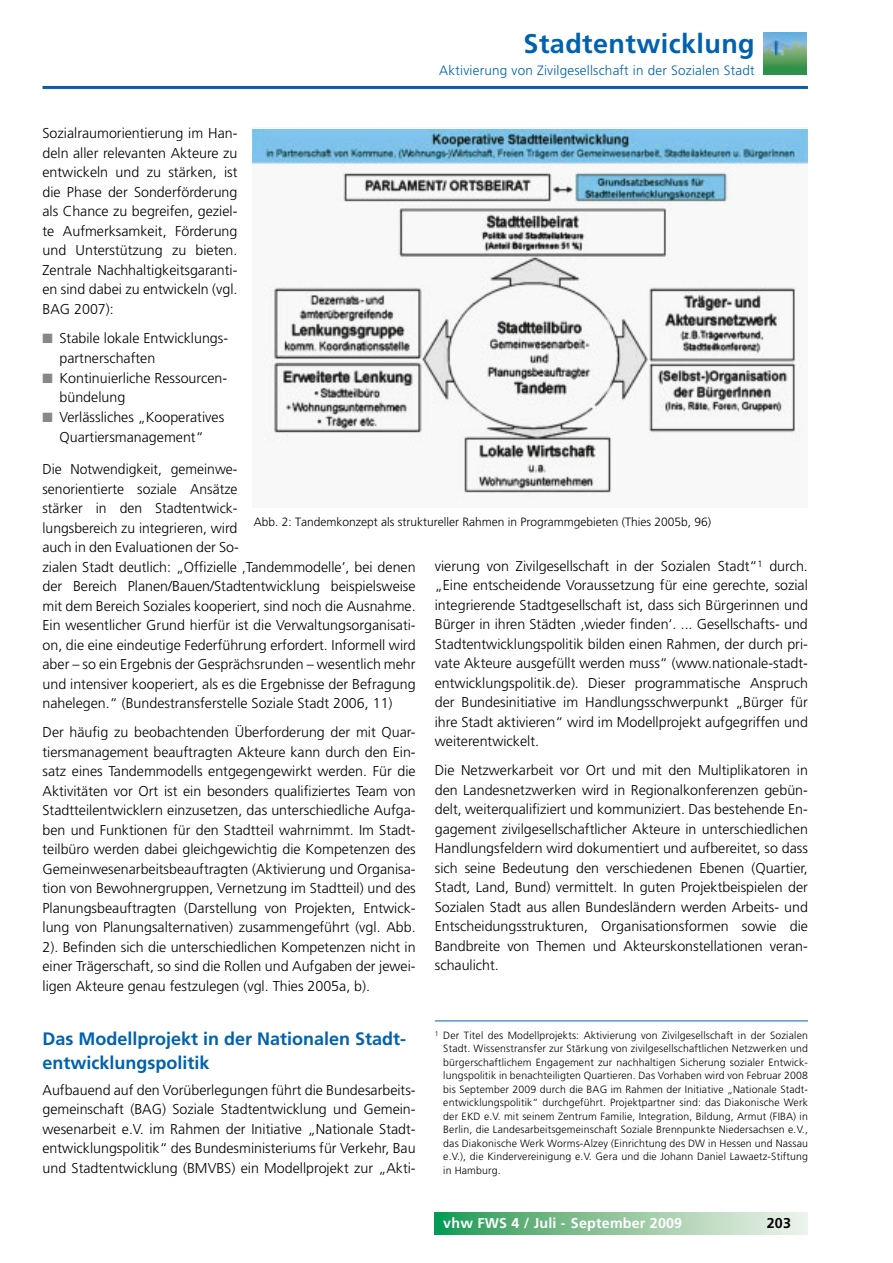
<style>
.page{position:relative;width:893px;height:1263px;background:#fff}
.page>*{position:absolute;margin:0;border:0;box-sizing:border-box;transform-origin:0 0}
.t1{font:700 27px "Frutiger LT";letter-spacing:.015em;color:#0062ae}
._02_Zwischenüberschr{font:700 18px/24px "Frutiger LT";color:#0062ae}
._01_Grundschrift{font:300 14.25px/19.5px "Frutiger LT";color:#000;text-align:justify}
._03_Grundschrift_Ein{font:300 14.25px/19.8px "Frutiger LT";color:#000}
.t2{font:700 14.25px "Frutiger LT";letter-spacing:.015em;color:#fff}
.t3{font:700 14.25px "Frutiger LT";color:#000}
.t4{font:300 13.5px "Frutiger LT";letter-spacing:.015em;color:#0062ae}
._06_Bildlegende{font:300 12px "Frutiger CE";color:#000}
.Fußnoten{font:300 10.5px/13.5px "Frutiger LT";letter-spacing:.015em;color:#000;text-align:justify}
.s1{color:#868786}
</style>
<div class="page">
<hr style="left:43px;top:86px;width:765px;height:3px;background:#0062ae">
<svg style="left:435px;top:1213px;width:373px;height:21px;background:#8ec69f"></svg>
<img style="left:764px;top:32px;width:42px;height:43px">
<hr style="left:435px;top:1021px;width:373px;height:1px;background:#0062ae">
<div style="left:252px;top:128px;width:556px;height:380px;background:#f8f8f8"></div>
<img style="left:252px;top:130px;width:556px;height:363px">
<p class="t1" style="left:524px;top:28px;width:233px">Stadtentwicklung</p>
<p class="t4" style="left:439px;top:62px;width:317px">Aktivierung von Zivilgesellschaft in der Sozialen Stadt</p>
<p class="_01_Grundschrift" style="left:43px;top:124px;width:196px">Sozialraumorientierung im Han&shy;deln aller relevanten Akteure zu entwickeln und zu stärken, ist die Phase der Sonderförderung als Chance zu begreifen, geziel&shy;te Aufmerksamkeit, Förderung und Unterstützung zu bieten.<br>Zentrale Nachhaltigkeitsgaranti&shy;en sind dabei zu entwickeln (vgl.<br>BAG 2007):</p>
<p class="_03_Grundschrift_Ein" style="left:60px;top:329px;width:170px;text-indent:-17px"><span class="s1">■</span> Stabile lokale Entwicklungs&shy;partnerschaften</p>
<p class="_03_Grundschrift_Ein" style="left:60px;top:368px;width:169px;text-indent:-17px"><span class="s1">■</span> Kontinuierliche Ressourcen&shy;bündelung</p>
<p class="_03_Grundschrift_Ein" style="left:43px;top:408px;width:183px;text-align:center"><span class="s1">■</span> Verlässliches „Kooperatives<br>Quartiersmanagement“</p>
<p class="_01_Grundschrift" style="left:43px;top:460px;width:375px;text-align:left">Die Notwendigkeit, gemeinwe-<br>senorientierte soziale Ansätze<br>stärker in den Stadtentwick-<br>lungsbereich zu integrieren, wird<br>auch in den Evaluationen der So-<br>zialen Stadt deutlich: „Offizielle ‚Tandemmodelle’, bei denen der Bereich Planen/Bauen/Stadtentwicklung beispielsweise mit dem Bereich Soziales kooperiert, sind noch die Ausnahme.<br>Ein wesentlicher Grund hierfür ist die Verwaltungsorganisati&shy;on, die eine eindeutige Federführung erfordert. Informell wird aber – so ein Ergebnis der Gesprächsrunden – wesentlich mehr und intensiver kooperiert, als es die Ergebnisse der Befragung nahelegen.“ (Bundestransferstelle Soziale Stadt 2006, 11)</p>
<p class="_01_Grundschrift" style="left:43px;top:723px;width:375px">Der häufig zu beobachtenden Überforderung der mit Quar&shy;tiersmanagement beauftragten Akteure kann durch den Ein&shy;satz eines Tandemmodells entgegengewirkt werden. Für die Aktivitäten vor Ort ist ein besonders qualifiziertes Team von Stadtteilentwicklern einzusetzen, das unterschiedliche Aufga&shy;ben und Funktionen für den Stadtteil wahrnimmt. Im Stadt&shy;teilbüro werden dabei gleichgewichtig die Kompetenzen des Gemeinwesenarbeitsbeauftragten (Aktivierung und Organisa&shy;tion von Bewohnergruppen, Vernetzung im Stadtteil) und des Planungsbeauftragten (Darstellung von Projekten, Entwick&shy;lung von Planungsalternativen) zusammengeführt (vgl. Abb.<br>2). Befinden sich die unterschiedlichen Kompetenzen nicht in einer Trägerschaft, so sind die Rollen und Aufgaben der jewei&shy;ligen Akteure genau festzulegen (vgl. Thies 2005a, b).</p>
<p class="_02_Zwischenüberschr" style="left:43px;top:1026px;width:365px">Das Modellprojekt in der Nationalen Stadt&shy;entwicklungspolitik</p>
<p class="_01_Grundschrift" style="left:43px;top:1080px;width:375px">Aufbauend auf den Vorüberlegungen führt die Bundesarbeits&shy;gemeinschaft (BAG) Soziale Stadtentwicklung und Gemein&shy;wesenarbeit e.V. im Rahmen der Initiative „Nationale Stadt&shy;entwicklungspolitik“ des Bundesministeriums für Verkehr, Bau und Stadtentwicklung (BMVBS) ein Modellprojekt zur „Akti-</p>
<p class="_06_Bildlegende" style="left:254px;top:515px;width:459px">Abb. 2: Tandemkonzept als struktureller Rahmen in Programmgebieten (Thies 2005b, 96)</p>
<p class="_01_Grundschrift" style="left:435px;top:556px;width:375px">vierung von Zivilgesellschaft in der Sozialen Stadt“<sup>1</sup> durch. „Eine entscheidende Voraussetzung für eine gerechte, sozial integrierende Stadtgesellschaft ist, dass sich Bürgerinnen und Bürger in ihren Städten ‚wieder finden‘. ... Gesellschafts- und Stadtentwicklungspolitik bilden einen Rahmen, der durch pri&shy;vate Akteure ausgefüllt werden muss“ (www.nationale-stadt&shy;entwicklungspolitik.de). Dieser programmatische Anspruch der Bundesinitiative im Handlungsschwerpunkt „Bürger für ihre Stadt aktivieren“ wird im Modellprojekt aufgegriffen und weiterentwickelt.</p>
<p class="_01_Grundschrift" style="left:435px;top:761px;width:375px">Die Netzwerkarbeit vor Ort und mit den Multiplikatoren in den Landesnetzwerken wird in Regionalkonferenzen gebün&shy;delt, weiterqualifiziert und kommuniziert. Das bestehende En&shy;gagement zivilgesellschaftlicher Akteure in unterschiedlichen Handlungsfeldern wird dokumentiert und aufbereitet, so dass sich seine Bedeutung den verschiedenen Ebenen (Quartier, Stadt, Land, Bund) vermittelt. In guten Projektbeispielen der Sozialen Stadt aus allen Bundesländern werden Arbeits- und Entscheidungsstrukturen, Organisationsformen sowie die Bandbreite von Themen und Akteurskonstellationen veran&shy;schaulicht.</p>
<p class="Fußnoten" style="left:443px;top:1028px;width:366px;text-indent:-9px"><sup>1</sup> Der Titel des Modellprojekts: Aktivierung von Zivilgesellschaft in der Sozialen Stadt. Wissenstransfer zur Stärkung von zivilgesellschaftlichen Netzwerken und bürgerschaftlichem Engagement zur nachhaltigen Sicherung sozialer Entwick&shy;lungspolitik in benachteiligten Quartieren. Das Vorhaben wird von Februar 2008 bis September 2009 durch die BAG im Rahmen der Initiative „Nationale Stadt&shy;entwicklungspolitik“ durchgeführt. Projektpartner sind: das Diakonische Werk der EKD e.V. mit seinem Zentrum Familie, Integration, Bildung, Armut (FIBA) in Berlin, die Landesarbeitsgemeinschaft Soziale Brennpunkte Niedersachsen e.V., das Diakonische Werk Worms-Alzey (Einrichtung des DW in Hessen und Nassau e.V.), die Kindervereinigung e.V. Gera und die Johann Daniel Lawaetz-Stiftung in Hamburg.</p>
<p class="t2" style="left:443px;top:1215px;width:240px">vhw FWS 4 / Juli - September 2009</p>
<p class="t3" style="left:767px;top:1214px;width:26px">203</p>
</div>
